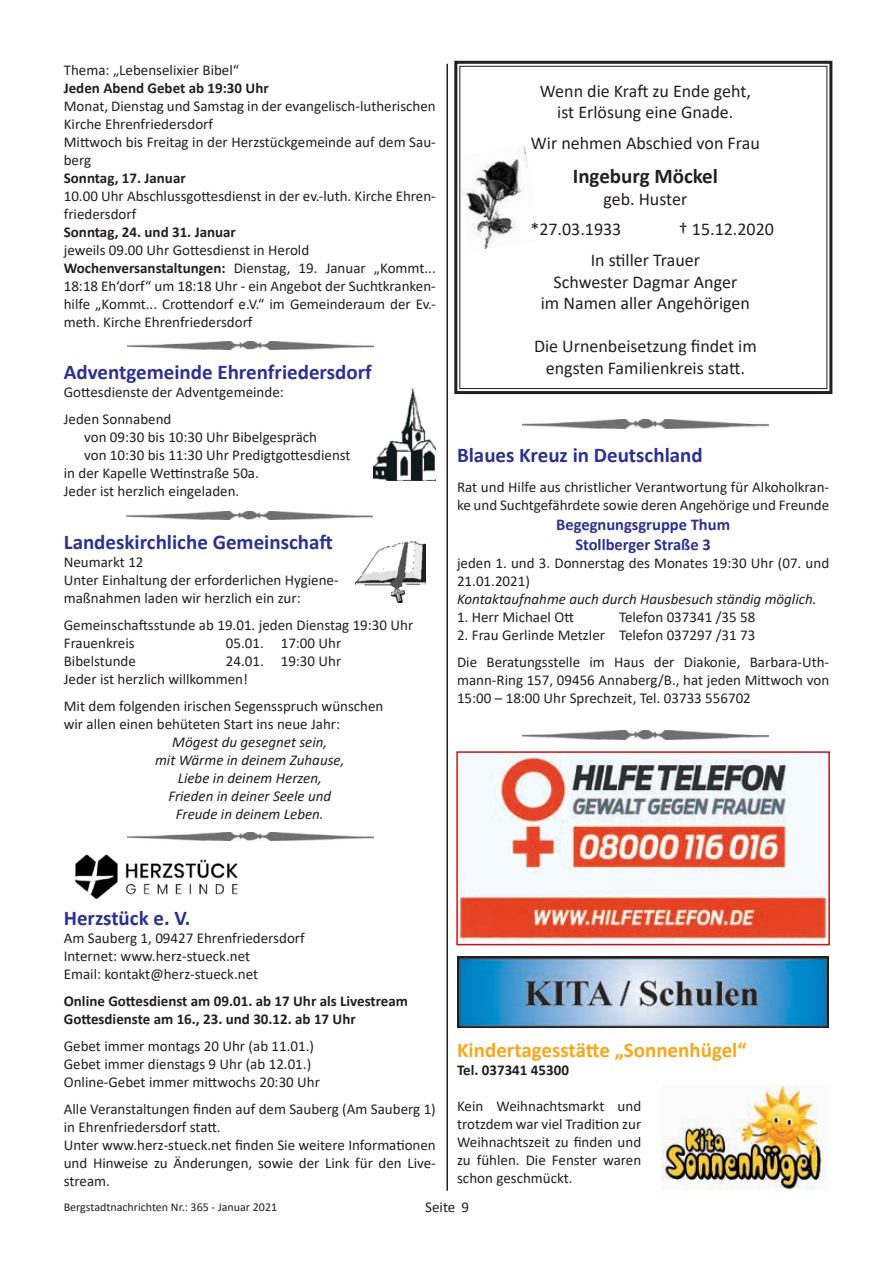
<style>
.page{position:relative;width:893px;height:1263px;background:#fff}
.page>*{position:absolute;margin:0;border:0;box-sizing:border-box;transform-origin:0 0}
.t1{font:700 21px "Calibri";color:#2e3092}
.t2{font:700 21px "Calibri";color:#faa61a}
.t3{font:700 21px "Calibri";color:#231f20}
.t4{font:18px/21.6px "Calibri";color:#231f20;text-align:center}
.t5{font:700 16.5px/19.8px "Calibri";color:#2e3092;text-align:center}
.t6{font:15px/18px "Calibri";color:#231f20}
.t7{font:700 15px/18px "Calibri";color:#231f20}
.t8{font:italic 15px/18px "Calibri";color:#231f20;text-align:center}
.t9{font:12px "Calibri";color:#231f20}
.s1{font-weight:700}
</style>
<div class="page">
<img style="left:127px;top:511px;width:246px;height:9px">
<img style="left:128px;top:832px;width:246px;height:8px">
<img style="left:128px;top:342px;width:246px;height:8px">
<hr style="left:446px;top:64px;width:2px;height:1127px;background:#231f20">
<img style="left:374px;top:388px;width:62px;height:92px">
<img style="left:355px;top:541px;width:70px;height:61px">
<img style="left:75px;top:854px;width:163px;height:46px">
<svg style="left:454px;top:60px;width:379px;height:335px"></svg>
<div style="left:459px;top:66px;width:368px;height:323px;border:1px solid #231f20"></div>
<img style="left:459px;top:754px;width:368px;height:188px">
<div style="left:456px;top:751px;width:374px;height:194px;border:2px solid #c4151c"></div>
<img style="left:522px;top:420px;width:246px;height:8px">
<img style="left:522px;top:731px;width:246px;height:8px">
<img style="left:457px;top:957px;width:371px;height:71px">
<img style="left:661px;top:1086px;width:165px;height:103px">
<p class="t6" style="left:64px;top:61px;width:177px">Thema: „Lebenselixier Bibel“</p>
<p class="t7" style="left:64px;top:79px;width:206px">Jeden Abend Gebet ab 19:30 Uhr</p>
<p class="t6" style="left:64px;top:97px;width:374px">Monat, Dienstag und Samstag in der evangelisch-lutherischen Kirche Ehrenfriedersdorf<br>Mittwoch bis Freitag in der Herzstückgemeinde auf dem Sau&shy;berg</p>
<p class="t7" style="left:64px;top:169px;width:123px">Sonntag, 17. Januar</p>
<p class="t6" style="left:64px;top:187px;width:374px">10.00 Uhr Abschlussgottesdienst in der ev.-luth. Kirche Ehren&shy;friedersdorf</p>
<p class="t7" style="left:64px;top:223px;width:174px">Sonntag, 24. und 31. Januar</p>
<p class="t6" style="left:64px;top:241px;width:374px">jeweils 09.00 Uhr Gottesdienst in Herold <span class="s1">Wochenversanstaltungen:</span> Dienstag, 19. Januar „Kommt...<br>18:18 Eh‘dorf“ um 18:18 Uhr - ein Angebot der Suchtkranken&shy;hilfe „Kommt... Crottendorf e.V.“ im Gemeinderaum der Ev.- meth. Kirche Ehrenfriedersdorf</p>
<h1 class="t1" style="left:64px;top:357px;width:310px">Adventgemeinde Ehrenfriedersdorf</h1>
<p class="t6" style="left:64px;top:378px;width:222px;line-height:27px">Gottesdienste der Adventgemeinde:<br>Jeden Sonnabend</p>
<p class="t6" style="left:84px;top:428px;width:235px">von 09:30 bis 10:30 Uhr Bibelgespräch</p>
<p class="t6" style="left:84px;top:446px;width:268px">von 10:30 bis 11:30 Uhr Predigtgottesdienst</p>
<p class="t6" style="left:64px;top:464px;width:197px">in der Kapelle Wettinstraße 50a.</p>
<p class="t6" style="left:64px;top:482px;width:177px">Jeder ist herzlich eingeladen.</p>
<h1 class="t1" style="left:64px;top:527px;width:270px">Landeskirchliche Gemeinschaft</h1>
<p class="t6" style="left:64px;top:552px;width:276px">Neumarkt 12<br>Unter Einhaltung der erforderlichen Hygiene&shy;maßnahmen laden wir herzlich ein zur:</p>
<p class="t6" style="left:64px;top:615px;width:351px">Gemeinschaftsstunde ab 19.01. jeden Dienstag 19:30 Uhr<br>Frauenkreis</p>
<p class="t6" style="left:226px;top:633px;width:117px">05.01. 17:00 Uhr</p>
<p class="t6" style="left:64px;top:651px;width:279px;text-indent:162px">24.01. 19:30 Uhr<br>Jeder ist herzlich willkommen!</p>
<p class="t6" style="left:64px;top:696px;width:321px">Mit dem folgenden irischen Segensspruch wünschen wir allen einen behüteten Start ins neue Jahr:</p>
<p class="t8" style="left:155px;top:732px;width:191px">Mögest du gesegnet sein,<br>mit Wärme in deinem Zuhause,<br>Liebe in deinem Herzen,<br>Frieden in deiner Seele und<br>Freude in deinem Leben.</p>
<p class="t6" style="left:64px;top:651px;width:74px">Bibelstunde</p>
<p class="t4" style="left:540px;top:80px;width:212px">Wenn die Kraft zu Ende geht, ist Erlösung eine Gnade.</p>
<p class="t4" style="left:531px;top:132px;width:230px">Wir nehmen Abschied von Frau</p>
<h1 class="t3" style="left:573px;top:161px;width:147px">Ingeburg Möckel</h1>
<p class="t4" style="left:530px;top:183px;width:158px;line-height:30.6px;text-align:left;text-indent:73px">geb. Huster *27.03.1933</p>
<p class="t4" style="left:591px;top:214px;width:185px;line-height:30.6px;text-align:left;text-indent:88px">† 15.12.2020<br>In stiller Trauer</p>
<p class="t4" style="left:541px;top:270px;width:211px">Schwester Dagmar Anger<br>im Namen aller Angehörigen</p>
<p class="t4" style="left:534px;top:335px;width:224px">Die Urnenbeisetzung findet im engsten Familienkreis statt.</p>
<h1 class="t1" style="left:457px;top:440px;width:247px">Blaues Kreuz in Deutschland</h1>
<p class="t6" style="left:457px;top:478px;width:374px">Rat und Hilfe aus christlicher Verantwortung für Alkoholkran&shy;ke und Suchtgefährdete sowie deren Angehörige und Freunde</p>
<p class="t5" style="left:556px;top:514px;width:175px">Begegnungsgruppe Thum<br>Stollberger Straße 3</p>
<p class="t6" style="left:457px;top:553px;width:374px">jeden 1. und 3. Donnerstag des Monates 19:30 Uhr (07. und<br>21.01.2021)</p>
<p class="t8" style="left:457px;top:589px;width:361px">Kontaktaufnahme auch durch Hausbesuch ständig möglich.</p>
<p class="t6" style="left:457px;top:607px;width:118px">1. Herr Michael Ott</p>
<p class="t6" style="left:619px;top:607px;width:138px">Telefon 037341 /35 58</p>
<p class="t6" style="left:457px;top:621px;width:374px;line-height:27px">2. Frau Gerlinde Metzler Telefon 037297 /31 73<br>Die Beratungsstelle im Haus der Diakonie, Barbara-Uth-</p>
<p class="t6" style="left:457px;top:670px;width:374px">mann-Ring 157, 09456 Annaberg/B., hat jeden Mittwoch von<br>15:00 – 18:00 Uhr Sprechzeit, Tel. 03733 556702</p>
<h1 class="t1" style="left:64px;top:903px;width:128px">Herzstück e. V.</h1>
<p class="t6" style="left:64px;top:928px;width:242px">Am Sauberg 1, 09427 Ehrenfriedersdorf<br>Internet: www.herz-stueck.net<br>Email: kontakt@herz-stueck.net</p>
<p class="t7" style="left:64px;top:991px;width:346px">Online Gottesdienst am 09.01. ab 17 Uhr als Livestream<br>Gottesdienste am 16., 23. und 30.12. ab 17 Uhr</p>
<p class="t6" style="left:64px;top:1036px;width:258px">Gebet immer montags 20 Uhr (ab 11.01.)<br>Gebet immer dienstags 9 Uhr (ab 12.01.)<br>Online-Gebet immer mittwochs 20:30 Uhr</p>
<p class="t6" style="left:64px;top:1099px;width:374px">Alle Veranstaltungen finden auf dem Sauberg (Am Sauberg 1) in Ehrenfriedersdorf statt.<br>Unter www.herz-stueck.net finden Sie weitere Informationen und Hinweise zu Änderungen, sowie der Link für den Live&shy;stream.</p>
<h1 class="t2" style="left:457px;top:1035px;width:291px">Kindertagesstätte „Sonnenhügel“</h1>
<p class="t7" style="left:457px;top:1060px;width:113px">Tel. 037341 45300</p>
<p class="t6" style="left:457px;top:1096px;width:186px;text-align:justify">Kein Weihnachtsmarkt und trotzdem war viel Tradition zur Weihnachtszeit zu finden und zu fühlen. Die Fenster waren schon geschmückt.</p>
<p class="t9" style="left:64px;top:1199px;width:215px">Bergstadtnachrichten Nr.: 365 - Januar 2021</p>
<p class="t6" style="left:425px;top:1197px;width:45px">Seite 9</p>
</div>
